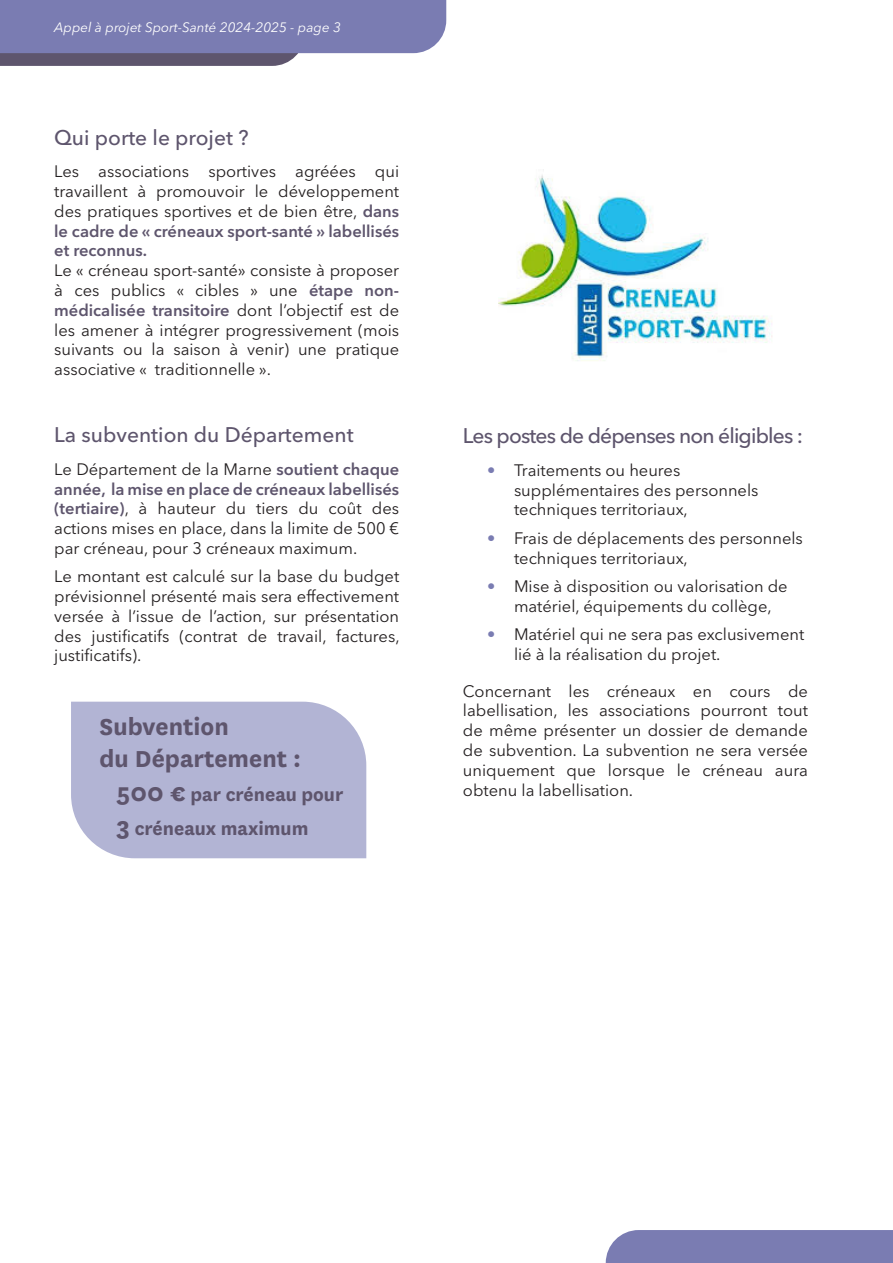
<style>
.page{position:relative;width:893px;height:1263px;background:#fff}
.page>*{position:absolute;margin:0;border:0;box-sizing:border-box;transform-origin:0 0}
.t1{font:700 27px "National";color:#5e556d}
.t2{font:500 21px "Avenir Next LT Pro";color:#5e556d}
.t3{font:700 21px/34.2px "National";color:#5e556d}
.t4{font:500 21px "Avenir Next LT Pro";letter-spacing:-.04em;color:#5e556d}
.t5{font:16.5px/19.8px "Avenir Next LT Pro";color:#231f20;text-align:justify}
.t6{font:italic 13.5px "Avenir Next LT Pro";color:#fff}
.s1{font-weight:600;color:#5e556d}
.s2{font-size:28.5px}
.s3{color:#7a7cb2}
</style>
<div class="page">
<svg style="left:0;top:0;width:446px;height:66px;background:#8081af"></svg>
<div style="left:606px;top:1230px;width:287px;height:33px;background:#7a7cb2"></div>
<img style="left:498px;top:169px;width:274px;height:192px">
<div style="left:71px;top:702px;width:295px;height:156px;background:#b2b4d4"></div>
<p class="t6" style="left:54px;top:19px;width:288px">Appel à projet Sport-Santé 2024-2025 - page 3</p>
<p class="t2" style="left:54px;top:125px;width:196px">Qui porte le projet ?</p>
<p class="t5" style="left:54px;top:161px;width:346px">Les associations sportives agréées qui travaillent à promouvoir le développement des pratiques sportives et de bien être, <span class="s1">dans le cadre de « créneaux sport-santé » labellisés et reconnus.</span></p>
<p class="t5" style="left:54px;top:260px;width:346px">Le « créneau sport-santé» consiste à proposer à ces publics « cibles » une <span class="s1">étape non&shy;médicalisée transitoire</span> dont l’objectif est de les amener à intégrer progressivement (mois suivants ou la saison à venir) une pratique associative « traditionnelle ».</p>
<p class="t2" style="left:54px;top:422px;width:301px">La subvention du Département</p>
<p class="t5" style="left:54px;top:459px;width:346px">Le Département de la Marne <span class="s1">soutient chaque année, la mise en place de créneaux labellisés (tertiaire)</span>, à hauteur du tiers du coût des actions mises en place, dans la limite de 500 € par créneau, pour 3 créneaux maximum.</p>
<p class="t5" style="left:54px;top:567px;width:347px">Le montant est calculé sur la base du budget prévisionnel présenté mais sera effectivement versée à l’issue de l’action, sur présentation des justificatifs (contrat de travail, factures, justificatifs).</p>
<p class="t1" style="left:99px;top:707px;width:131px">Subvention</p>
<p class="t1" style="left:99px;top:740px;width:203px">du Département :</p>
<p class="t3" style="left:116px;top:776px;width:228px"><span class="s2">500 €</span> par créneau pour<br><span class="s2">3</span> créneaux maximum</p>
<p class="t4" style="left:463px;top:423px;width:342px">Les postes de dépenses non éligibles :</p>
<p class="t5" style="left:514px;top:460px;width:246px;text-align:left;text-indent:-27px"><span class="s3">•</span> Traitements ou heures supplémentaires des personnels techniques territoriaux,</p>
<p class="t5" style="left:514px;top:528px;width:290px;text-indent:-27px"><span class="s3">•</span> Frais de déplacements des personnels techniques territoriaux,</p>
<p class="t5" style="left:514px;top:576px;width:275px;text-indent:-27px"><span class="s3">•</span> Mise à disposition ou valorisation de matériel, équipements du collège,</p>
<p class="t5" style="left:514px;top:624px;width:292px;text-indent:-27px"><span class="s3">•</span> Matériel qui ne sera pas exclusivement lié à la réalisation du projet.</p>
<p class="t5" style="left:463px;top:681px;width:346px">Concernant les créneaux en cours de labellisation, les associations pourront tout de même présenter un dossier de demande de subvention. La subvention ne sera versée uniquement que lorsque le créneau aura obtenu la labellisation.</p>
</div>
